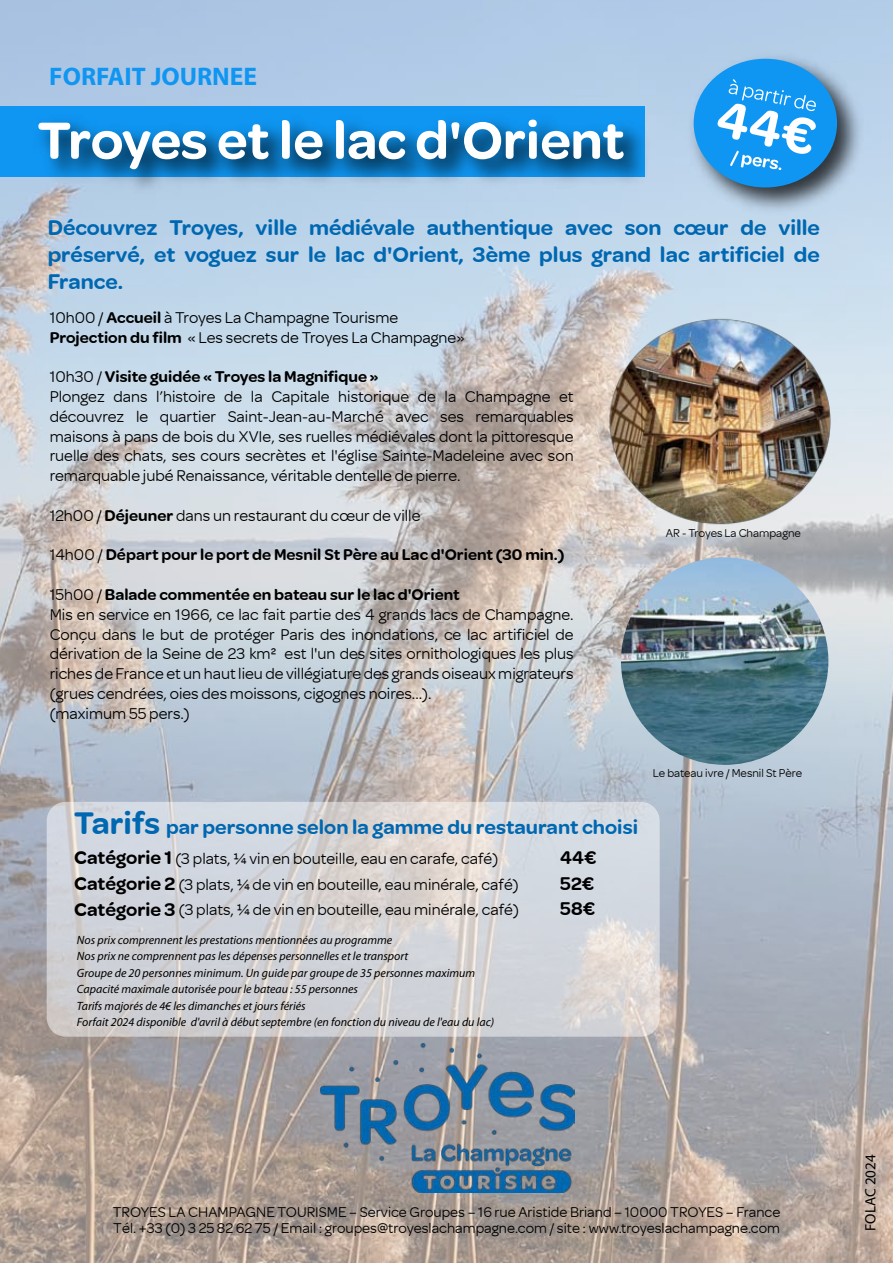
<style>
.page{position:relative;width:893px;height:1263px;background:#fff}
.page>*{position:absolute;margin:0;border:0;box-sizing:border-box;transform-origin:0 0}
.t1{font:700 25.5px "Myriad";color:#0f96f2}
.t2{font:600 22.5px/27px "Omnes";color:#0067b1;text-align:justify}
.t3{font:600 21px "Omnes";color:#0067b1}
.t4{font:600 19.5px "Omnes";color:#000}
.t5{font:16.5px/19.8px "Omnes";color:#000}
.t6{font:600 16.5px "Omnes";color:#000}
.t7{font:15px/16.5px "Omnes";color:#000}
.t8{font:15px "Myriad Pro";color:#000}
.t9{font:italic 12px/16.5px "Myriad Pro";color:#000}
.t10{font:12px "Omnes";color:#000}
.s1{font-weight:600}
.s2{font-weight:400}
.s3{font-size:33px}
.s4{font-weight:600;font-size:19.5px}
</style>
<div class="page">
<img style="left:0;top:0;width:893px;height:1263px">
<svg style="left:47px;top:802px;width:613px;height:235px;background:#d4d4d8"></svg>
<div style="left:0;top:107px;width:644px;height:70px;background:#0f96f2"></div>
<img style="left:681px;top:46px;width:191px;height:176px">
<div style="left:694px;top:59px;width:143px;height:128px;background:#0f96f2;border-radius:50%"></div>
<img style="left:604px;top:308px;width:240px;height:239px">
<img style="left:621px;top:557px;width:207px;height:208px;border-radius:104px">
<svg style="left:717px;top:79px;width:99px;height:91px"></svg>
<img style="left:26px;top:106px;width:631px;height:96px">
<svg style="left:38px;top:123px;width:168px;height:46px"></svg>
<svg style="left:219px;top:124px;width:50px;height:35px"></svg>
<svg style="left:282px;top:120px;width:41px;height:39px"></svg>
<svg style="left:336px;top:120px;width:69px;height:39px"></svg>
<svg style="left:417px;top:120px;width:207px;height:39px"></svg>
<img style="left:321px;top:1043px;width:254px;height:149px">
<h1 class="t1" style="left:49px;top:63px;width:209px">FORFAIT JOURNEE</h1>
<h2 class="t2" style="left:48px;top:213px;width:774px">Découvrez Troyes, ville médiévale authentique avec son cœur de ville préservé, et voguez sur le lac d'Orient, 3ème plus grand lac artificiel de France.</h2>
<p class="t5" style="left:50px;top:307px;width:417px">10h00 / <span class="s1">Accueil</span> à Troyes La Champagne Tourisme<br><span class="s1">Projection du film</span> « Les secrets de Troyes La Champagne»</p>
<p class="t5" style="left:50px;top:367px;width:525px">10h30 / <span class="s1">Visite guidée « Troyes la Magnifique »<br></span>Plongez dans l’histoire de la Capitale historique de la Champagne et découvrez le quartier Saint-Jean-au-Marché avec ses remarquables maisons à pans de bois du XVIe, ses ruelles médiévales dont la pittoresque ruelle des chats, ses cours secrètes et l'église Sainte-Madeleine avec son remarquable jubé Renaissance, véritable dentelle de pierre.</p>
<p class="t5" style="left:50px;top:505px;width:372px">12h00 / <span class="s1">Déjeuner</span> dans un restaurant du cœur de ville</p>
<p class="t6" style="left:50px;top:545px;width:516px"><span class="s2">14h00 /</span> Départ pour le port de Mesnil St Père au Lac d'Orient (30 min.)</p>
<p class="t5" style="left:50px;top:585px;width:525px">15h00 / <span class="s1">Balade commentée en bateau sur le lac d'Orient<br></span>Mis en service en 1966, ce lac fait partie des 4 grands lacs de Champagne.<br>Conçu dans le but de protéger Paris des inondations, ce lac artificiel de dérivation de la Seine de 23 km² est l'un des sites ornithologiques les plus riches de France et un haut lieu de villégiature des grands oiseaux migrateurs (grues cendrées, oies des moissons, cigognes noires...).<br>(maximum 55 pers.)</p>
<p class="t10" style="left:666px;top:527px;width:136px">AR - Troyes La Champagne</p>
<p class="t3" style="left:74px;top:815px;width:565px"><span class="s3">Tarifs</span> par personne selon la gamme du restaurant choisi</p>
<p class="t5" style="left:74px;top:849px;width:425px"><span class="s4">Catégorie 1</span> (3 plats, ¼ vin en bouteille, eau en carafe, café)</p>
<p class="t4" style="left:560px;top:847px;width:38px">44€</p>
<p class="t5" style="left:74px;top:875px;width:446px"><span class="s4">Catégorie 2</span> (3 plats, ¼ de vin en bouteille, eau minérale, café)</p>
<p class="t4" style="left:560px;top:872px;width:35px">52€</p>
<p class="t5" style="left:74px;top:900px;width:446px"><span class="s4">Catégorie 3</span> (3 plats, ¼ de vin en bouteille, eau minérale, café)</p>
<p class="t4" style="left:560px;top:898px;width:36px">58€</p>
<p class="t9" style="left:77px;top:931px;width:419px">Nos prix comprennent les prestations mentionnées au programme<br>Nos prix ne comprennent pas les dépenses personnelles et le transport<br>Groupe de 20 personnes minimum. Un guide par groupe de 35 personnes maximum Capacité maximale autorisée pour le bateau : 55 personnes<br>Tarifs majorés de 4€ les dimanches et jours fériés<br>Forfait 2024 disponible d'avril à début septembre (en fonction du niveau de l'eau du lac)</p>
<p class="t10" style="left:653px;top:766px;width:151px">Le bateau ivre / Mesnil St Père</p>
<p class="t7" style="left:113px;top:1203px;width:669px">TROYES LA CHAMPAGNE TOURISME – Service Groupes – 16 rue Aristide Briand – 10000 TROYES – France<br>Tél. +33 (0) 3 25 82 62 75 / Email : groupes@troyeslachampagne.com / site : www.troyeslachampagne.com</p>
<p class="t8" style="left:861px;top:1231px;width:78px;rotate:-90deg">FOLAC 2024</p>
</div>
